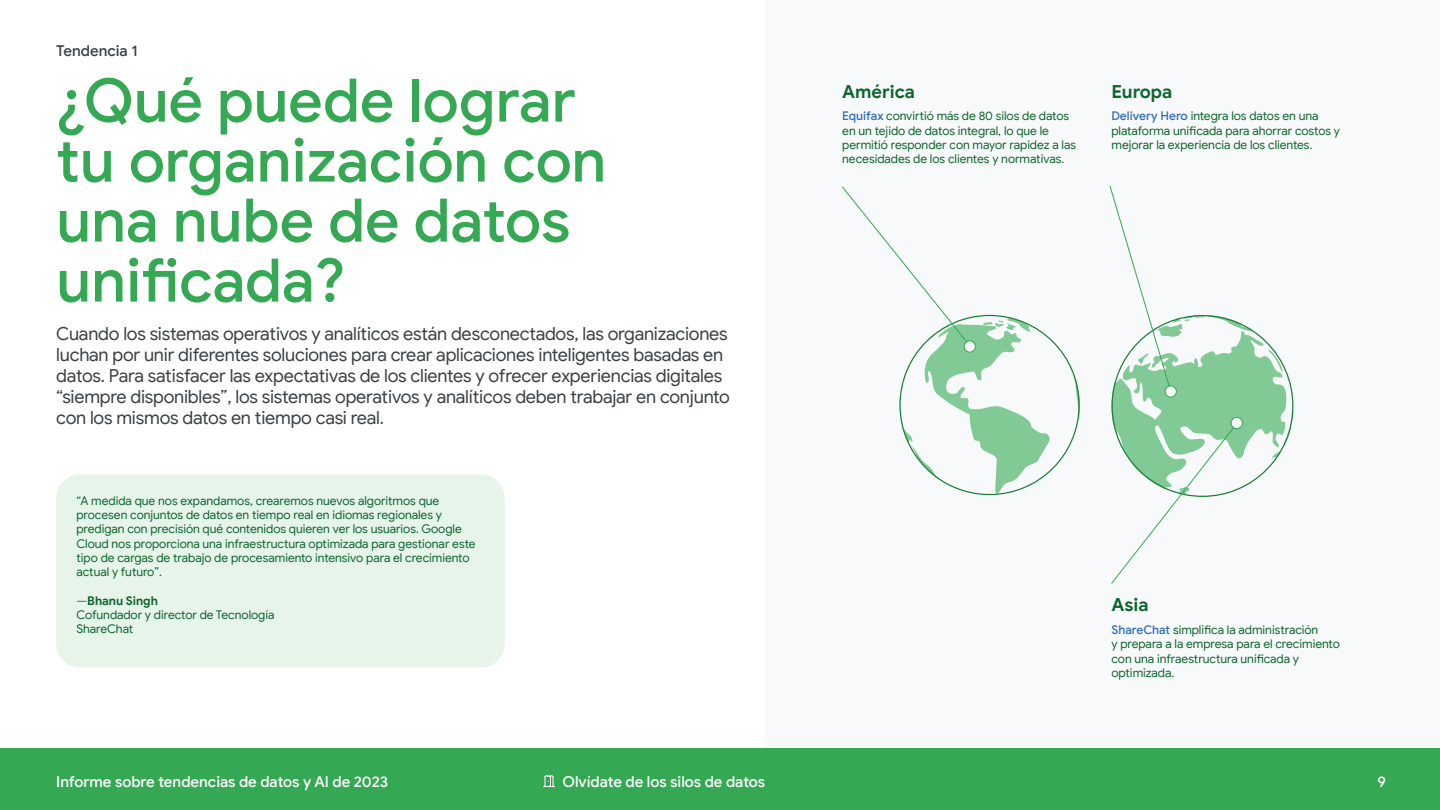
<style>
.page{position:relative;width:1440px;height:810px;background:#fff}
.page>*{position:absolute;margin:0;border:0;box-sizing:border-box;transform-origin:0 0}
.t1{font:500 60px/60px "Google Sans";letter-spacing:-.005em;color:#34a853}
.Copy_1{font:18px/21px "Google Sans";letter-spacing:-.015em;color:#3c4043}
.Copy_1-2{font:700 18px "Google Sans";color:#0d652d}
.t2{font:500 15px "Google Sans";letter-spacing:-.005em;color:#fff}
.t3{font:500 15px "Google Sans";color:#3c4043}
.t4{font:12px/14.2px "Google Sans";letter-spacing:-.005em;color:#0d652d}
.s1{font-weight:700}
.s2{font-weight:500;color:#326fb7}
</style>
<div class="page">
<div style="left:765px;top:0;width:675px;height:810px;background:#f8f9fa"></div>
<div style="left:0;top:748px;width:1440px;height:62px;background:#34a853"></div>
<img style="left:542px;top:775px;width:14px;height:13px">
<svg style="left:1062px;top:352px;width:18px;height:68px"></svg>
<svg style="left:842px;top:186px;width:208px;height:308px"></svg>
<svg style="left:1109px;top:186px;width:184px;height:398px"></svg>
<div style="left:56px;top:474px;width:449px;height:194px;background:#e6f4ea;border-radius:24px"></div>
<p class="t3" style="left:56px;top:42px;width:83px">Tendencia 1</p>
<h2 class="t1" style="left:56px;top:71px;width:552px">¿Qué puede lograr tu organización con una nube de datos unificada?</h2>
<p class="Copy_1" style="left:56px;top:323px;width:675px">Cuando los sistemas operativos y analíticos están desconectados, las organizaciones luchan por unir diferentes soluciones para crear aplicaciones inteligentes basadas en datos. Para satisfacer las expectativas de los clientes y ofrecer experiencias digitales “siempre disponibles”, los sistemas operativos y analíticos deben trabajar en conjunto con los mismos datos en tiempo casi real.</p>
<p class="t4" style="left:76px;top:493px;width:401px">“A medida que nos expandamos, crearemos nuevos algoritmos que procesen conjuntos de datos en tiempo real en idiomas regionales y predigan con precisión qué contenidos quieren ver los usuarios. Google Cloud nos proporciona una infraestructura optimizada para gestionar este tipo de cargas de trabajo de procesamiento intensivo para el crecimiento actual y futuro”.</p>
<p class="t4" style="left:76px;top:593px;width:200px">—<span class="s1">Bhanu Singh<br></span>Cofundador y director de Tecnología</p>
<p class="t4" style="left:76px;top:622px;width:58px">ShareChat</p>
<p class="Copy_1-2" style="left:842px;top:80px;width:74px">América</p>
<p class="Copy_1-2" style="left:1112px;top:80px;width:62px">Europa</p>
<p class="t4" style="left:842px;top:109px;width:235px"><span class="s2">Equifax</span> convirtió más de 80 silos de datos en un tejido de datos integral, lo que le permitió responder con mayor rapidez a las necesidades de los clientes y normativas.</p>
<p class="t4" style="left:1112px;top:109px;width:230px"><span class="s2">Delivery Hero</span> integra los datos en una plataforma unificada para ahorrar costos y mejorar la experiencia de los clientes.</p>
<p class="Copy_1-2" style="left:1112px;top:594px;width:38px">Asia</p>
<p class="t4" style="left:1112px;top:623px;width:230px"><span class="s2">ShareChat</span> simplifica la administración<br>y prepara a la empresa para el crecimiento con una infraestructura unificada y optimizada.</p>
<p class="t2" style="left:56px;top:773px;width:333px">Informe sobre tendencias de datos y AI de 2023</p>
<p class="t2" style="left:562px;top:773px;width:204px">Olvídate de los silos de datos</p>
<p class="t2" style="left:1377px;top:773px;width:10px">9</p>
</div>
